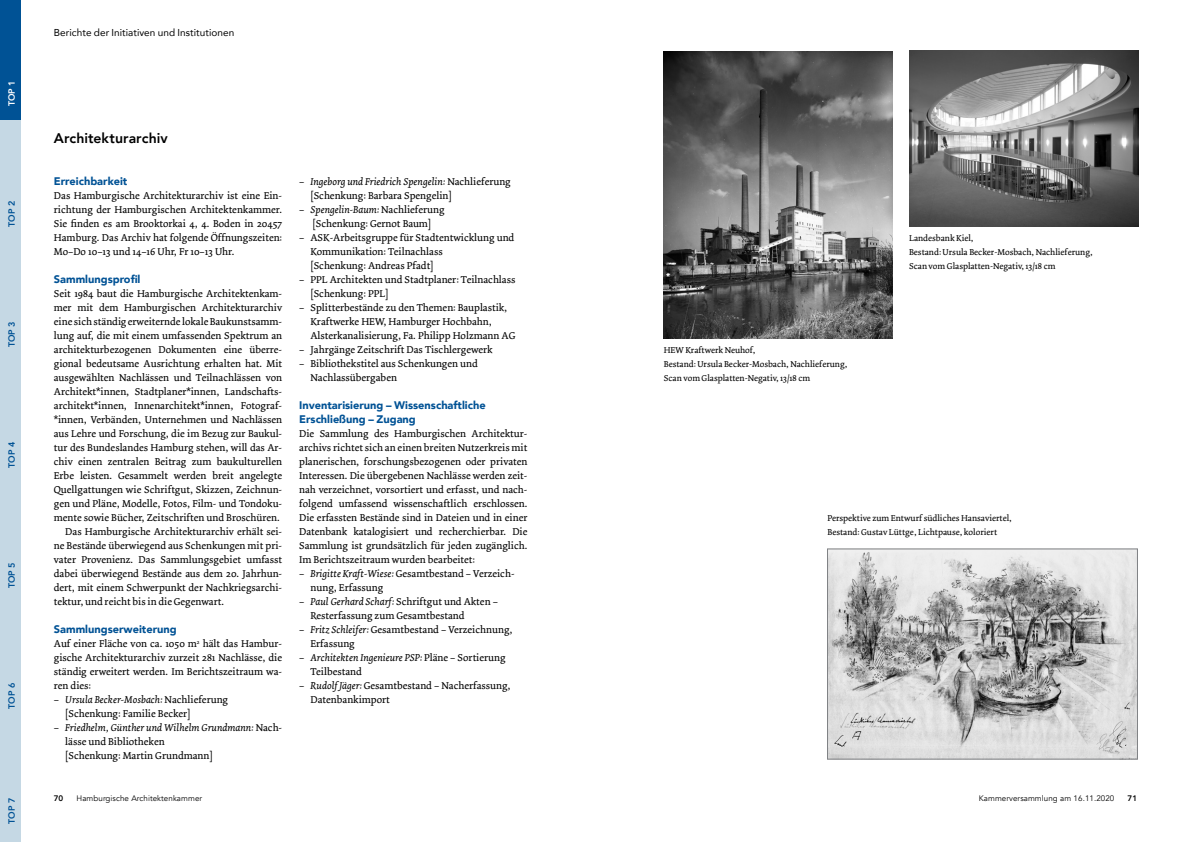
<style>
.page{position:relative;width:1191px;height:842px;background:#fff}
.page>*{position:absolute;margin:0;border:0;box-sizing:border-box;transform-origin:0 0}
.t1{font:800 14px "Avenir";letter-spacing:.005em;color:#000}
.t2{font:900 11px/14px "Avenir";color:#005295}
.t3{font:10.5px/14px "Dolly";color:#000}
.t4{font:10px "Avenir";letter-spacing:.005em;color:#000}
.t5{font:9px/14px "Dolly";color:#000}
.t6{font:800 9px "Avenir";letter-spacing:.005em;color:#005295}
.t7{font:800 9px "Avenir";color:#fff}
.t8{font:8px "Avenir";letter-spacing:.01em;color:#000}
.t9{font:800 8px "Avenir";color:#000}
.s1{font-style:italic}
</style>
<div class="page">
<img style="left:663px;top:52px;width:229px;height:287px">
<img style="left:909px;top:51px;width:229px;height:176px">
<img style="left:829px;top:551px;width:306px;height:206px">
<div style="left:827px;top:549px;width:310px;height:210px;border:1px solid #808285"></div>
<div style="left:0;top:0;width:21px;height:120px;background:#005295"></div>
<div style="left:0;top:120px;width:21px;height:121px;background:#c5d8e4"></div>
<div style="left:0;top:241px;width:21px;height:120px;background:#c5d8e4"></div>
<div style="left:0;top:361px;width:21px;height:121px;background:#c5d8e4"></div>
<div style="left:0;top:482px;width:21px;height:120px;background:#c5d8e4"></div>
<div style="left:0;top:602px;width:21px;height:121px;background:#c5d8e4"></div>
<div style="left:0;top:723px;width:21px;height:119px;background:#c5d8e4"></div>
<p class="t7" style="left:5px;top:106px;width:27px;rotate:-90deg">TOP 1</p>
<p class="t6" style="left:5px;top:227px;width:27px;rotate:-90deg">TOP 2</p>
<p class="t6" style="left:5px;top:347px;width:27px;rotate:-90deg">TOP 3</p>
<p class="t6" style="left:5px;top:468px;width:27px;rotate:-90deg">TOP 4</p>
<p class="t6" style="left:5px;top:588px;width:27px;rotate:-90deg">TOP 5</p>
<p class="t6" style="left:5px;top:709px;width:27px;rotate:-90deg">TOP 6</p>
<p class="t6" style="left:5px;top:824px;width:27px;rotate:-90deg">TOP 7</p>
<p class="t4" style="left:54px;top:24px;width:182px">Berichte der Initiativen und Institutionen</p>
<h1 class="t1" style="left:54px;top:127px;width:115px">Architekturarchiv</h1>
<p class="t2" style="left:54px;top:174px;width:75px">Erreichbarkeit</p>
<p class="t3" style="left:54px;top:189px;width:230px;text-align:justify">Das Hamburgische Architekturarchiv ist eine Ein&shy;richtung der Hamburgischen Architektenkammer.<br>Sie finden es am Brooktorkai 4, 4. Boden in 20457<br>Hamburg. Das Archiv hat folgende Öffnungszeiten:<br>Mo–Do 10–13 und 14–16 Uhr, Fr 10–13 Uhr.</p>
<p class="t2" style="left:54px;top:272px;width:88px">Sammlungsprofil</p>
<p class="t3" style="left:54px;top:287px;width:230px">Seit 1984 baut die Hamburgische Architektenkam-</p>
<p class="t3" style="left:54px;top:301px;width:230px">mer mit dem Hamburgischen Architekturarchiv</p>
<p class="t3" style="left:54px;top:315px;width:230px">eine sich ständig erweiternde lokale Baukunstsamm-</p>
<p class="t3" style="left:54px;top:329px;width:230px">lung auf, die mit einem umfassenden Spektrum an</p>
<p class="t3" style="left:54px;top:343px;width:229px">architekturbezogenen Dokumenten eine überre-</p>
<p class="t3" style="left:54px;top:357px;width:230px">gional bedeutsame Ausrichtung erhalten hat. Mit</p>
<p class="t3" style="left:54px;top:371px;width:230px">ausgewählten Nachlässen und Teilnachlässen von</p>
<p class="t3" style="left:54px;top:385px;width:229px">Architekt*innen, Stadtplaner*innen, Landschafts-</p>
<p class="t3" style="left:54px;top:399px;width:229px">architekt*innen, Innenarchitekt*innen, Fotograf-</p>
<p class="t3" style="left:54px;top:413px;width:230px">*innen, Verbänden, Unternehmen und Nachlässen</p>
<p class="t3" style="left:54px;top:427px;width:230px">aus Lehre und Forschung, die im Bezug zur Baukul-</p>
<p class="t3" style="left:54px;top:441px;width:230px">tur des Bundeslandes Hamburg stehen, will das Ar-</p>
<p class="t3" style="left:54px;top:455px;width:230px">chiv einen zentralen Beitrag zum baukulturellen</p>
<p class="t3" style="left:54px;top:469px;width:230px">Erbe leisten. Gesammelt werden breit angelegte</p>
<p class="t3" style="left:54px;top:483px;width:230px">Quellgattungen wie Schriftgut, Skizzen, Zeichnun-</p>
<p class="t3" style="left:54px;top:497px;width:230px">gen und Pläne, Modelle, Fotos, Film- und Tondoku-</p>
<p class="t3" style="left:54px;top:511px;width:227px">mente sowie Bücher, Zeitschriften und Broschüren.</p>
<p class="t3" style="left:65px;top:525px;width:218px">Das Hamburgische Architekturarchiv erhält sei-</p>
<p class="t3" style="left:54px;top:539px;width:230px">ne Bestände überwiegend aus Schenkungen mit pri-</p>
<p class="t3" style="left:54px;top:553px;width:230px">vater Provenienz. Das Sammlungsgebiet umfasst</p>
<p class="t3" style="left:54px;top:567px;width:230px">dabei überwiegend Bestände aus dem 20. Jahrhun-</p>
<p class="t3" style="left:54px;top:581px;width:230px">dert, mit einem Schwerpunkt der Nachkriegsarchi-</p>
<p class="t3" style="left:54px;top:595px;width:172px">tektur, und reicht bis in die Gegenwart.</p>
<p class="t2" style="left:54px;top:622px;width:124px">Sammlungserweiterung</p>
<p class="t3" style="left:54px;top:637px;width:230px;text-align:justify">Auf einer Fläche von ca. 1050 m<sup>2</sup> hält das Hambur&shy;gische Architekturarchiv zurzeit 281 Nachlässe, die ständig erweitert werden. Im Berichtszeitraum wa&shy;ren dies:</p>
<p class="t3" style="left:65px;top:693px;width:164px;text-indent:-11px">– <span class="s1">Ursula Becker-Mosbach:</span> Nachlieferung [Schenkung: Familie Becker]</p>
<p class="t3" style="left:65px;top:721px;width:218px;text-indent:-11px">– <span class="s1">Friedhelm, Günther und Wilhelm Grundmann:</span> Nach&shy;lässe und Bibliotheken<br>[Schenkung: Martin Grundmann]</p>
<p class="t3" style="left:310px;top:175px;width:202px;text-indent:-11px">– <span class="s1">Ingeborg und Friedrich Spengelin:</span> Nachlieferung [Schenkung: Barbara Spengelin]</p>
<p class="t3" style="left:299px;top:203px;width:147px;text-align:center">– <span class="s1">Spengelin-Baum:</span> Nachlieferung [Schenkung: Gernot Baum]</p>
<p class="t3" style="left:310px;top:231px;width:205px;text-indent:-11px">– ASK-Arbeitsgruppe für Stadtentwicklung und<br>Kommunikation: Teilnachlass<br>[Schenkung: Andreas Pfadt]</p>
<p class="t3" style="left:310px;top:273px;width:206px;text-indent:-11px">– PPL Architekten und Stadtplaner: Teilnachlass [Schenkung: PPL]</p>
<p class="t3" style="left:310px;top:301px;width:206px;text-indent:-11px">– Splitterbestände zu den Themen: Bauplastik,<br>Kraftwerke HEW, Hamburger Hochbahn,<br>Alsterkanalisierung, Fa. Philipp Holzmann AG</p>
<p class="t3" style="left:299px;top:343px;width:195px">– Jahrgänge Zeitschrift Das Tischlergewerk</p>
<p class="t3" style="left:310px;top:357px;width:169px;text-indent:-11px">– Bibliothekstitel aus Schenkungen und<br>Nachlassübergaben</p>
<p class="t2" style="left:299px;top:398px;width:188px">Inventarisierung – Wissenschaftliche<br>Erschließung – Zugang</p>
<p class="t3" style="left:299px;top:427px;width:230px;text-align:justify">Die Sammlung des Hamburgischen Architektur&shy;archivs richtet sich an einen breiten Nutzerkreis mit planerischen, forschungsbezogenen oder privaten Interessen. Die übergebenen Nachlässe werden zeit&shy;nah verzeichnet, vorsortiert und erfasst, und nach&shy;folgend umfassend wissenschaftlich erschlossen.<br>Die erfassten Bestände sind in Dateien und in einer Datenbank katalogisiert und recherchierbar. Die Sammlung ist grundsätzlich für jeden zugänglich.<br>Im Berichtszeitraum wurden bearbeitet:</p>
<p class="t3" style="left:310px;top:567px;width:205px;text-indent:-11px">– <span class="s1">Brigitte Kraft-Wiese:</span> Gesamtbestand – Verzeich&shy;nung, Erfassung</p>
<p class="t3" style="left:310px;top:595px;width:189px;text-indent:-11px">– <span class="s1">Paul Gerhard Scharf:</span> Schriftgut und Akten –<br>Resterfassung zum Gesamtbestand</p>
<p class="t3" style="left:310px;top:623px;width:203px;text-indent:-11px">– <span class="s1">Fritz Schleifer:</span> Gesamtbestand – Verzeichnung,<br>Erfassung</p>
<p class="t3" style="left:310px;top:651px;width:197px;text-indent:-11px">– <span class="s1">Architekten Ingenieure PSP:</span> Pläne – Sortierung<br>Teilbestand</p>
<p class="t3" style="left:310px;top:679px;width:202px;text-indent:-11px">– <span class="s1">Rudolf Jäger:</span> Gesamtbestand – Nacherfassung,<br>Datenbankimport</p>
<p class="t5" style="left:663px;top:343px;width:185px">HEW Kraftwerk Neuhof,<br>Bestand: Ursula Becker-Mosbach, Nachlieferung,<br>Scan vom Glasplatten-Negativ, 13/18 cm</p>
<p class="t5" style="left:909px;top:231px;width:185px">Landesbank Kiel,<br>Bestand: Ursula Becker-Mosbach, Nachlieferung,<br>Scan vom Glasplatten-Negativ, 13/18 cm</p>
<p class="t5" style="left:827px;top:511px;width:186px">Perspektive zum Entwurf südliches Hansaviertel,<br>Bestand: Gustav Lüttge, Lichtpause, koloriert</p>
<p class="t9" style="left:54px;top:792px;width:11px">70</p>
<p class="t8" style="left:77px;top:793px;width:127px">Hamburgische Architektenkammer</p>
<p class="t8" style="left:978px;top:793px;width:137px">Kammerversammlung am 16.11.2020</p>
<p class="t9" style="left:1127px;top:792px;width:11px">71</p>
</div>
